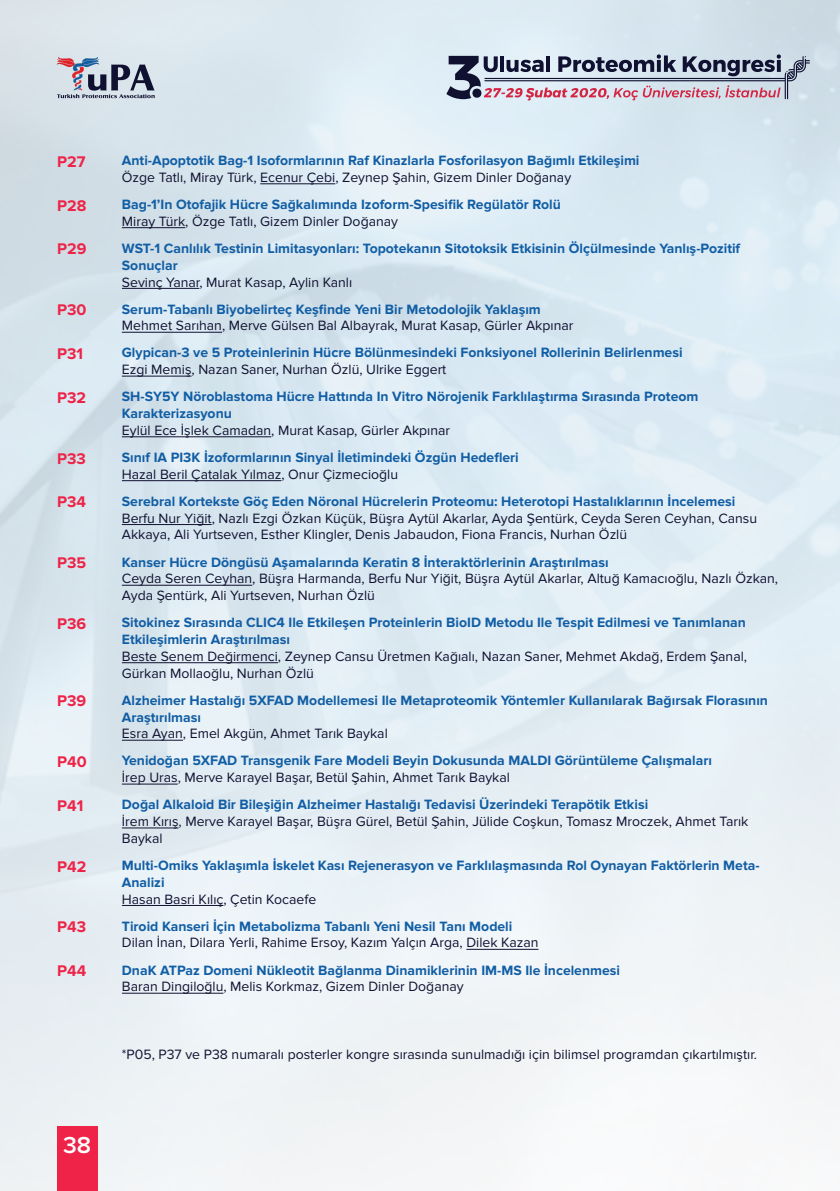
<style>
.page{position:relative;width:840px;height:1191px;background:#fff}
.page>*{position:absolute;margin:0;border:0;box-sizing:border-box;transform-origin:0 0}
.t1{font:600 24px "Proxima Nova";color:#fff}
.t2{font:700 16px "Proxima Nova";color:#ee2347}
.t3{font:700 14px/16.8px "Proxima Nova";color:#115ea5}
.t4{font:14px/16.8px "Proxima Nova";color:#101131}
</style>
<div class="page">
<img style="left:0;top:0;width:839px;height:1191px">
<svg style="left:56px;top:57px;width:99px;height:41px;background:#a2a5b4"></svg>
<svg style="left:446px;top:54px;width:363px;height:46px;background:#a7a6b6"></svg>
<div style="left:57px;top:1126px;width:41px;height:65px;background:#ee2347"></div>
<hr style="left:260px;top:183px;width:75px;height:1px;background:#101131">
<hr style="left:122px;top:227px;width:63px;height:1px;background:#101131">
<hr style="left:122px;top:288px;width:77px;height:1px;background:#101131">
<hr style="left:122px;top:332px;width:100px;height:1px;background:#101131">
<hr style="left:122px;top:376px;width:69px;height:1px;background:#101131">
<hr style="left:122px;top:436px;width:149px;height:1px;background:#101131">
<hr style="left:122px;top:480px;width:159px;height:1px;background:#101131">
<hr style="left:122px;top:524px;width:89px;height:1px;background:#101131">
<hr style="left:122px;top:585px;width:130px;height:1px;background:#101131">
<hr style="left:122px;top:662px;width:156px;height:1px;background:#101131">
<hr style="left:122px;top:740px;width:61px;height:1px;background:#101131">
<hr style="left:122px;top:783px;width:56px;height:1px;background:#101131">
<hr style="left:122px;top:827px;width:56px;height:1px;background:#101131">
<hr style="left:122px;top:905px;width:101px;height:1px;background:#101131">
<hr style="left:466px;top:949px;width:72px;height:1px;background:#101131">
<hr style="left:122px;top:992px;width:101px;height:1px;background:#101131">
<p class="t2" style="left:57px;top:152px;width:30px">P27</p>
<p class="t3" style="left:122px;top:152px;width:519px">Anti-Apoptotik Bag-1 Isoformlarının Raf Kinazlarla Fosforilasyon Bağımlı Etkileşimi</p>
<p class="t4" style="left:122px;top:169px;width:450px">Özge Tatlı, Miray Türk, Ecenur Çebi, Zeynep Şahin, Gizem Dinler Doğanay</p>
<p class="t2" style="left:57px;top:196px;width:31px">P28</p>
<p class="t3" style="left:122px;top:196px;width:440px">Bag-1’In Otofajik Hücre Sağkalımında Izoform-Spesifik Regülatör Rolü</p>
<p class="t4" style="left:122px;top:213px;width:277px">Miray Türk, Özge Tatlı, Gizem Dinler Doğanay</p>
<p class="t2" style="left:57px;top:240px;width:31px">P29</p>
<p class="t3" style="left:122px;top:240px;width:619px">WST-1 Canlılık Testinin Limitasyonları: Topotekanın Sitotoksik Etkisinin Ölçülmesinde Yanlış-Pozitif<br>Sonuçlar</p>
<p class="t4" style="left:122px;top:274px;width:232px">Sevinç Yanar, Murat Kasap, Aylin Kanlı</p>
<p class="t2" style="left:57px;top:300px;width:31px">P30</p>
<p class="t3" style="left:122px;top:301px;width:420px">Serum-Tabanlı Biyobelirteç Keşfinde Yeni Bir Metodolojik Yaklaşım</p>
<p class="t4" style="left:122px;top:317px;width:453px">Mehmet Sarıhan, Merve Gülsen Bal Albayrak, Murat Kasap, Gürler Akpınar</p>
<p class="t2" style="left:57px;top:344px;width:27px">P31</p>
<p class="t3" style="left:122px;top:345px;width:562px">Glypican-3 ve 5 Proteinlerinin Hücre Bölünmesindeki Fonksiyonel Rollerinin Belirlenmesi</p>
<p class="t4" style="left:122px;top:361px;width:326px">Ezgi Memiş, Nazan Saner, Nurhan Özlü, Ulrike Eggert</p>
<p class="t2" style="left:57px;top:388px;width:30px">P32</p>
<p class="t3" style="left:122px;top:388px;width:577px">SH-SY5Y Nöroblastoma Hücre Hattında In Vitro Nörojenik Farklılaştırma Sırasında Proteom<br>Karakterizasyonu</p>
<p class="t4" style="left:122px;top:422px;width:329px">Eylül Ece İşlek Camadan, Murat Kasap, Gürler Akpınar</p>
<p class="t2" style="left:57px;top:449px;width:30px">P33</p>
<p class="t3" style="left:122px;top:449px;width:398px">Sınıf IA PI3K İzoformlarının Sinyal İletimindeki Özgün Hedefleri</p>
<p class="t4" style="left:122px;top:466px;width:277px">Hazal Beril Çatalak Yılmaz, Onur Çizmecioğlu</p>
<p class="t2" style="left:57px;top:493px;width:30px">P34</p>
<p class="t3" style="left:122px;top:493px;width:614px">Serebral Kortekste Göç Eden Nöronal Hücrelerin Proteomu: Heterotopi Hastalıklarının İncelemesi</p>
<p class="t4" style="left:122px;top:510px;width:636px">Berfu Nur Yiğit, Nazlı Ezgi Özkan Küçük, Büşra Aytül Akarlar, Ayda Şentürk, Ceyda Seren Ceyhan, Cansu<br>Akkaya, Ali Yurtseven, Esther Klingler, Denis Jabaudon, Fiona Francis, Nurhan Özlü</p>
<p class="t2" style="left:57px;top:553px;width:31px">P35</p>
<p class="t3" style="left:122px;top:554px;width:488px">Kanser Hücre Döngüsü Aşamalarında Keratin 8 İnteraktörlerinin Araştırılması</p>
<p class="t4" style="left:122px;top:570px;width:657px">Ceyda Seren Ceyhan, Büşra Harmanda, Berfu Nur Yiğit, Büşra Aytül Akarlar, Altuğ Kamacıoğlu, Nazlı Özkan,<br>Ayda Şentürk, Ali Yurtseven, Nurhan Özlü</p>
<p class="t2" style="left:57px;top:614px;width:31px">P36</p>
<p class="t3" style="left:122px;top:614px;width:625px">Sitokinez Sırasında CLIC4 Ile Etkileşen Proteinlerin BioID Metodu Ile Tespit Edilmesi ve Tanımlanan<br>Etkileşimlerin Araştırılması</p>
<p class="t4" style="left:122px;top:648px;width:626px">Beste Senem Değirmenci, Zeynep Cansu Üretmen Kağıalı, Nazan Saner, Mehmet Akdağ, Erdem Şanal,<br>Gürkan Mollaoğlu, Nurhan Özlü</p>
<p class="t2" style="left:57px;top:692px;width:31px">P39</p>
<p class="t3" style="left:122px;top:692px;width:647px">Alzheimer Hastalığı 5XFAD Modellemesi Ile Metaproteomik Yöntemler Kullanılarak Bağırsak Florasının<br>Araştırılması</p>
<p class="t4" style="left:122px;top:725px;width:267px">Esra Ayan, Emel Akgün, Ahmet Tarık Baykal</p>
<p class="t2" style="left:57px;top:752px;width:31px">P40</p>
<p class="t3" style="left:122px;top:752px;width:591px">Yenidoğan 5XFAD Transgenik Fare Modeli Beyin Dokusunda MALDI Görüntüleme Çalışmaları</p>
<p class="t4" style="left:122px;top:769px;width:389px">İrep Uras, Merve Karayel Başar, Betül Şahin, Ahmet Tarık Baykal</p>
<p class="t2" style="left:57px;top:796px;width:28px">P41</p>
<p class="t3" style="left:122px;top:796px;width:527px">Doğal Alkaloid Bir Bileşiğin Alzheimer Hastalığı Tedavisi Üzerindeki Terapötik Etkisi</p>
<p class="t4" style="left:122px;top:813px;width:627px">İrem Kırış, Merve Karayel Başar, Büşra Gürel, Betül Şahin, Jülide Coşkun, Tomasz Mroczek, Ahmet Tarık<br>Baykal</p>
<p class="t2" style="left:57px;top:857px;width:31px">P42</p>
<p class="t3" style="left:122px;top:857px;width:638px">Multi-Omiks Yaklaşımla İskelet Kası Rejenerasyon ve Farklılaşmasında Rol Oynayan Faktörlerin Meta-<br>Analizi</p>
<p class="t4" style="left:122px;top:890px;width:196px">Hasan Basri Kılıç, Çetin Kocaefe</p>
<p class="t2" style="left:57px;top:917px;width:30px">P43</p>
<p class="t3" style="left:122px;top:918px;width:392px">Tiroid Kanseri İçin Metabolizma Tabanlı Yeni Nesil Tanı Modeli</p>
<p class="t4" style="left:122px;top:934px;width:418px">Dilan İnan, Dilara Yerli, Rahime Ersoy, Kazım Yalçın Arga, Dilek Kazan</p>
<p class="t2" style="left:57px;top:961px;width:31px">P44</p>
<p class="t3" style="left:122px;top:961px;width:499px">DnaK ATPaz Domeni Nükleotit Bağlanma Dinamiklerinin IM-MS Ile İncelenmesi</p>
<p class="t4" style="left:122px;top:978px;width:343px">Baran Dingiloğlu, Melis Korkmaz, Gizem Dinler Doğanay</p>
<h1 class="t1" style="left:63px;top:1131px;width:30px">38</h1>
<p class="t4" style="left:122px;top:1045px;width:636px">*P05, P37 ve P38 numaralı posterler kongre sırasında sunulmadığı için bilimsel programdan çıkartılmıştır.</p>
</div>
